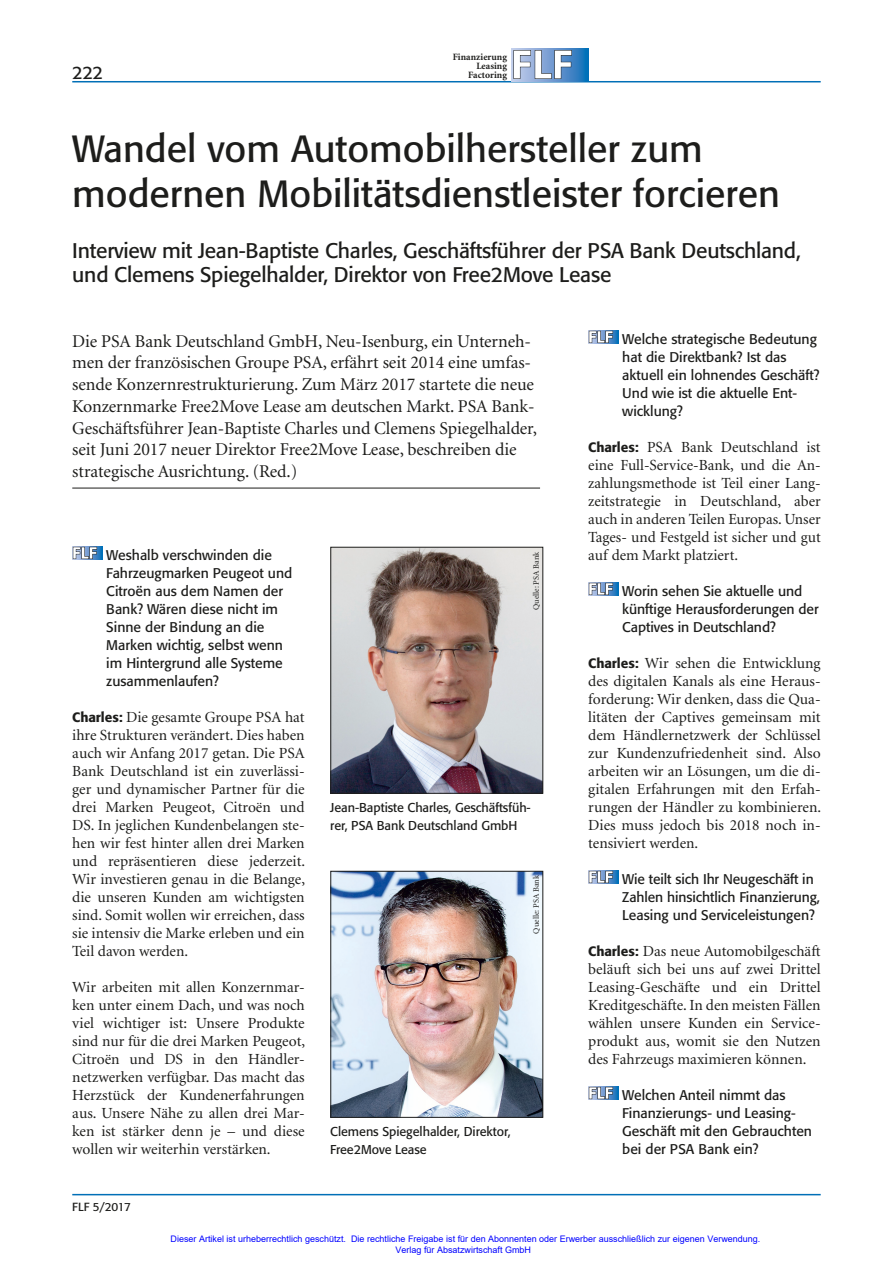
<style>
.page{position:relative;width:893px;height:1263px;background:#fff}
.page>*{position:absolute;margin:0;border:0;box-sizing:border-box;transform-origin:0 0}
.t1{font:37.5px/45px "Formata";color:#1d1d1b}
.t2{font:21px/24px "Formata";letter-spacing:-.01em;color:#1d1d1b}
.t3{font:18px/21.8px "Minion";letter-spacing:-.005em;color:#1d1d1b}
.t4{font:18px "Formata";color:#1d1d1b}
.t5{font:15.45px/18px "Minion";color:#1d1d1b;text-align:justify}
.t6{font:13.95px/18px "Formata";color:#1d1d1b}
.t7{font:12.75px/18px "Formata";letter-spacing:-.005em;color:#1d1d1b}
.t8{font:11.7px "Formata";letter-spacing:-.02em;color:#1d1d1b}
.t9{font:700 9.6px/9px "Minion";letter-spacing:.005em;color:#1d1d1b;text-align:right}
.t10{font:9px/10.8px "Arial";color:#00f;text-align:center}
.t11{font:8.25px "Minion";color:#1d1d1b}
.s1{font-family:"Formata";font-weight:500;font-size:13.5px}
</style>
<div class="page">
<hr style="left:72px;top:1194px;width:749px;height:1px;background:#006fb7">
<hr style="left:72px;top:81px;width:749px;height:1px;background:#006fb7">
<svg style="left:72px;top:546px;width:30px;height:14px"></svg>
<svg style="left:73px;top:547px;width:24px;height:12px"></svg>
<svg style="left:588px;top:330px;width:30px;height:14px"></svg>
<svg style="left:589px;top:331px;width:24px;height:12px"></svg>
<svg style="left:588px;top:582px;width:30px;height:14px"></svg>
<svg style="left:589px;top:583px;width:24px;height:12px"></svg>
<svg style="left:588px;top:870px;width:30px;height:14px"></svg>
<svg style="left:589px;top:871px;width:24px;height:12px"></svg>
<svg style="left:588px;top:1086px;width:30px;height:14px"></svg>
<svg style="left:589px;top:1087px;width:24px;height:12px"></svg>
<img style="left:332px;top:549px;width:209px;height:242px">
<div style="left:330px;top:547px;width:213px;height:246px;border:1px solid #1d1d1b"></div>
<img style="left:332px;top:873px;width:209px;height:242px">
<div style="left:330px;top:871px;width:213px;height:246px;border:1px solid #1d1d1b"></div>
<hr style="left:72px;top:488px;width:468px;height:1px;background:#1d1d1b">
<svg style="left:511px;top:48px;width:77px;height:33px"></svg>
<svg style="left:513px;top:50px;width:59px;height:29px"></svg>
<p class="t4" style="left:72px;top:61px;width:32px">222</p>
<p class="t9" style="left:453px;top:53px;width:56px">Finanzierung<br>Leasing<br>Factoring</p>
<h1 class="t1" style="left:72px;top:126px;width:709px">Wandel vom Automobilhersteller zum modernen Mobilitätsdienstleister forcieren</h1>
<h2 class="t2" style="left:72px;top:239px;width:730px">Interview mit Jean-Baptiste Charles, Geschäftsführer der PSA Bank Deutschland, und Clemens Spiegelhalder, Direktor von Free2Move Lease</h2>
<p class="t3" style="left:72px;top:331px;width:466px">Die PSA Bank Deutschland GmbH, Neu-Isenburg, ein Unterneh&shy;men der französischen Groupe PSA, erfährt seit 2014 eine umfas&shy;sende Konzernrestrukturierung. Zum März 2017 startete die neue Konzernmarke Free2Move Lease am deutschen Markt. PSA Bank-Geschäftsführer Jean-Baptiste Charles und Clemens Spiegelhalder, seit Juni 2017 neuer Direktor Free2Move Lease, beschreiben die strategische Ausrichtung. (Red.)</p>
<p class="t6" style="left:106px;top:546px;width:188px">Weshalb verschwinden die<br>Fahrzeugmarken Peugeot und<br>Citroën aus dem Namen der<br>Bank? Wären diese nicht im<br>Sinne der Bindung an die<br>Marken wichtig, selbst wenn im Hintergrund alle Systeme zusammenlaufen?</p>
<p class="t5" style="left:72px;top:708px;width:234px"><span class="s1">Charles:</span> Die gesamte Groupe PSA hat ihre Strukturen verändert. Dies haben auch wir Anfang 2017 getan. Die PSA Bank Deutschland ist ein zuverlässi&shy;ger und dynamischer Partner für die drei Marken Peugeot, Citroën und DS. In jeglichen Kundenbelangen ste&shy;hen wir fest hinter allen drei Marken und repräsentieren diese jederzeit.<br>Wir investieren genau in die Belange, die unseren Kunden am wichtigsten sind. Somit wollen wir erreichen, dass sie intensiv die Marke erleben und ein Teil davon werden.</p>
<p class="t5" style="left:72px;top:978px;width:234px">Wir arbeiten mit allen Konzernmar&shy;ken unter einem Dach, und was noch viel wichtiger ist: Unsere Produkte sind nur für die drei Marken Peugeot, Citroën und DS in den Händler&shy;netzwerken verfügbar. Das macht das Herzstück der Kundenerfahrungen aus. Unsere Nähe zu allen drei Mar&shy;ken ist stärker denn je – und diese wollen wir weiterhin verstärken.</p>
<p class="t8" style="left:72px;top:1200px;width:60px">FLF 5/2017</p>
<p class="t11" style="left:532px;top:610px;width:60px;rotate:-90deg">Quelle: PSA Bank</p>
<p class="t7" style="left:330px;top:798px;width:202px">Jean-Baptiste Charles, Geschäftsfüh&shy;rer, PSA Bank Deutschland GmbH</p>
<p class="t11" style="left:532px;top:933px;width:60px;rotate:-90deg">Quelle: PSA Bank</p>
<p class="t7" style="left:330px;top:1122px;width:182px">Clemens Spiegelhalder, Direktor,<br>Free2Move Lease</p>
<p class="t6" style="left:622px;top:330px;width:199px">Welche strategische Bedeutung hat die Direktbank? Ist das aktuell ein lohnendes Geschäft?<br>Und wie ist die aktuelle Ent&shy;wicklung?</p>
<p class="t5" style="left:588px;top:438px;width:234px"><span class="s1">Charles:</span> PSA Bank Deutschland ist eine Full-Service-Bank, und die An&shy;zahlungsmethode ist Teil einer Lang&shy;zeitstrategie in Deutschland, aber auch in anderen Teilen Europas. Unser Tages- und Festgeld ist sicher und gut auf dem Markt platziert.</p>
<p class="t6" style="left:622px;top:582px;width:198px">Worin sehen Sie aktuelle und künftige Herausforderungen der<br>Captives in Deutschland?</p>
<p class="t5" style="left:588px;top:654px;width:234px"><span class="s1">Charles:</span> Wir sehen die Entwicklung des digitalen Kanals als eine Heraus&shy;forderung: Wir denken, dass die Qua&shy;litäten der Captives gemeinsam mit dem Händlernetzwerk der Schlüssel zur Kundenzufriedenheit sind. Also arbeiten wir an Lösungen, um die di&shy;gitalen Erfahrungen mit den Erfah&shy;rungen der Händler zu kombinieren.<br>Dies muss jedoch bis 2018 noch in&shy;tensiviert werden.</p>
<p class="t6" style="left:622px;top:870px;width:199px">Wie teilt sich Ihr Neugeschäft in<br>Zahlen hinsichtlich Finanzierung,<br>Leasing und Serviceleistungen?</p>
<p class="t5" style="left:588px;top:942px;width:234px"><span class="s1">Charles:</span> Das neue Automobilgeschäft beläuft sich bei uns auf zwei Drittel Leasing-Geschäfte und ein Drittel Kreditgeschäfte. In den meisten Fällen wählen unsere Kunden ein Service&shy;produkt aus, womit sie den Nutzen des Fahrzeugs maximieren können.</p>
<p class="t6" style="left:622px;top:1086px;width:191px">Welchen Anteil nimmt das<br>Finanzierungs- und Leasing-<br>Geschäft mit den Gebrauchten bei der PSA Bank ein?</p>
<p class="t10" style="left:171px;top:1233px;width:591px">Dieser Artikel ist urheberrechtlich geschützt. Die rechtliche Freigabe ist für den Abonnenten oder Erwerber ausschließlich zur eigenen Verwendung.<br>Verlag für Absatzwirtschaft GmbH</p>
</div>
